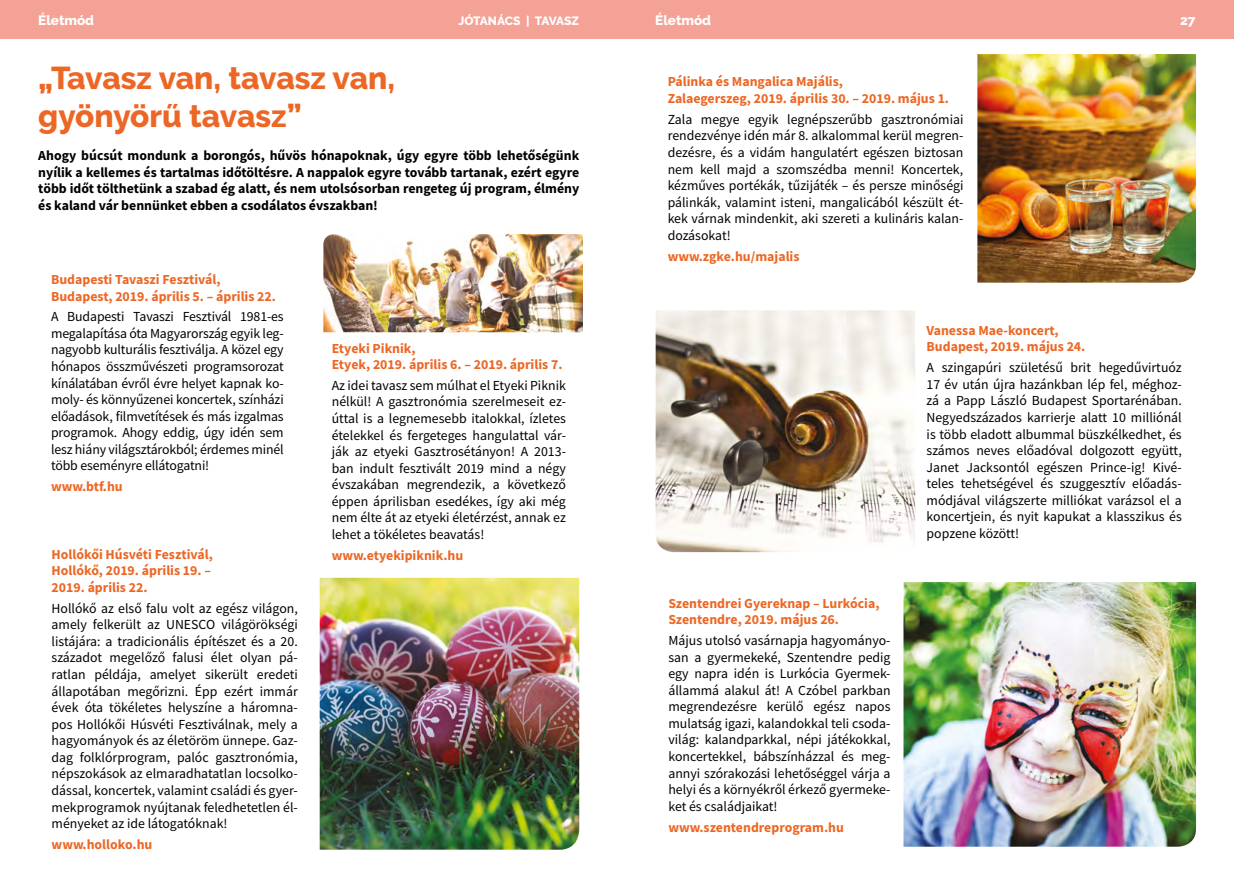
<style>
.page{position:relative;width:1234px;height:885px;background:#fff}
.page>*{position:absolute;margin:0;border:0;box-sizing:border-box;transform-origin:0 0}
.t1{font:800 31.5px/37.8px "Raleway";color:#ec6725}
.t2{font:13.8px/16.5px "Source Sans Pro";color:#000;text-align:justify}
.t3{font:700 13.8px/16.5px "Source Sans Pro";color:#ec6725}
.t4{font:700 13.8px/16.5px "Source Sans Pro";color:#000;text-align:justify}
.t5{font:800 13.5px "Raleway";color:#fff}
.t6{font:800 12px "Raleway";letter-spacing:-.02em;color:#fff}
</style>
<div class="page">
<div style="left:0;top:0;width:617px;height:38px;background:#f4a296"></div>
<div style="left:601px;top:0;width:632px;height:38px;background:#f4a296"></div>
<img style="left:977px;top:54px;width:218px;height:228px">
<img style="left:903px;top:582px;width:292px;height:264px">
<img style="left:655px;top:310px;width:260px;height:242px">
<img style="left:319px;top:577px;width:260px;height:272px">
<img style="left:323px;top:234px;width:260px;height:98px">
<p class="t5" style="left:38px;top:13px;width:57px">Életmód</p>
<p class="t6" style="left:458px;top:14px;width:122px">JÓTANÁCS | TAVASZ</p>
<p class="t5" style="left:655px;top:13px;width:57px">Életmód</p>
<p class="t5" style="left:1179px;top:13px;width:17px">27</p>
<h1 class="t1" style="left:38px;top:59px;width:358px">„Tavasz van, tavasz van, gyönyörű tavasz”</h1>
<p class="t4" style="left:38px;top:147px;width:542px">Ahogy búcsút mondunk a borongós, hűvös hónapoknak, úgy egyre több lehetőségünk nyílik a kellemes és tartalmas időtöltésre. A nappalok egyre tovább tartanak, ezért egyre több időt tölthetünk a szabad ég alatt, és nem utolsósorban rengeteg új program, élmény és kaland vár bennünket ebben a csodálatos évszakban!</p>
<p class="t3" style="left:667px;top:73px;width:283px">Pálinka és Mangalica Majális,<br>Zalaegerszeg, 2019. április 30. – 2019. május 1.</p>
<p class="t2" style="left:667px;top:111px;width:297px">Zala megye egyik legnépszerűbb gasztronómiai rendezvénye idén már 8. alkalommal kerül megren&shy;dezésre, és a vidám hangulatért egészen biztosan nem kell majd a szomszédba menni! Koncertek, kézműves portékák, tűzijáték – és persze minőségi pálinkák, valamint isteni, mangalicából készült ét&shy;kek várnak mindenkit, aki szereti a kulináris kalan&shy;dozásokat!</p>
<p class="t3" style="left:667px;top:247px;width:133px">www.zgke.hu/majalis</p>
<p class="t3" style="left:51px;top:271px;width:226px">Budapesti Tavaszi Fesztivál,<br>Budapest, 2019. április 5. – április 22.</p>
<p class="t2" style="left:51px;top:308px;width:234px">A Budapesti Tavaszi Fesztivál 1981-es megalapítása óta Magyarország egyik leg&shy;nagyobb kulturális fesztiválja. A közel egy hónapos összművészeti programsorozat kínálatában évről évre helyet kapnak ko&shy;moly- és könnyűzenei koncertek, színházi előadások, filmvetítések és más izgalmas programok. Ahogy eddig, úgy idén sem lesz hiány világsztárokból; érdemes minél több eseményre ellátogatni!</p>
<p class="t3" style="left:51px;top:478px;width:73px">www.btf.hu</p>
<p class="t3" style="left:52px;top:545px;width:163px">Hollókői Húsvéti Fesztivál,<br>Hollókő, 2019. április 19. –<br>2019. április 22.</p>
<p class="t2" style="left:52px;top:599px;width:248px">Hollókő az első falu volt az egész világon, amely felkerült az UNESCO világörökségi listájára: a tradicionális építészet és a 20. századot megelőző falusi élet olyan pá&shy;ratlan példája, amelyet sikerült eredeti állapotában megőrizni. Épp ezért immár évek óta tökéletes helyszíne a háromna&shy;pos Hollókői Húsvéti Fesztiválnak, mely a hagyományok és az életöröm ünnepe. Gaz&shy;dag folklórprogram, palóc gasztronómia, népszokások az elmaradhatatlan locsolko&shy;dással, koncertek, valamint családi és gyer&shy;mekprogramok nyújtanak feledhetetlen él&shy;ményeket az ide látogatóknak!</p>
<p class="t3" style="left:52px;top:835px;width:102px">www.holloko.hu</p>
<p class="t3" style="left:332px;top:339px;width:232px">Etyeki Piknik,<br>Etyek, 2019. április 6. – 2019. április 7.</p>
<p class="t2" style="left:332px;top:377px;width:236px">Az idei tavasz sem múlhat el Etyeki Piknik nélkül! A gasztronómia szerelmeseit ez&shy;úttal is a legnemesebb italokkal, ízletes ételekkel és fergeteges hangulattal vár&shy;ják az etyeki Gasztrosétányon! A 2013- ban indult fesztivált 2019 mind a négy évszakában megrendezik, a következő éppen áprilisban esedékes, így aki még nem élte át az etyeki életérzést, annak ez lehet a tökéletes beavatás!</p>
<p class="t3" style="left:332px;top:546px;width:133px">www.etyekipiknik.hu</p>
<p class="t3" style="left:668px;top:594px;width:212px">Szentendrei Gyereknap – Lurkócia,<br>Szentendre, 2019. május 26.</p>
<p class="t2" style="left:668px;top:632px;width:224px">Május utolsó vasárnapja hagyományo&shy;san a gyermekeké, Szentendre pedig egy napra idén is Lurkócia Gyermek&shy;állammá alakul át! A Czóbel parkban megrendezésre kerülő egész napos mulatság igazi, kalandokkal teli csoda&shy;világ: kalandparkkal, népi játékokkal, koncertekkel, bábszínházzal és meg&shy;annyi szórakozási lehetőséggel várja a helyi és a környékről érkező gyermeke&shy;ket és családjaikat!</p>
<p class="t3" style="left:668px;top:818px;width:177px">www.szentendreprogram.hu</p>
<p class="t3" style="left:926px;top:322px;width:160px">Vanessa Mae-koncert,<br>Budapest, 2019. május 24.</p>
<p class="t2" style="left:926px;top:359px;width:257px">A szingapúri születésű brit hegedűvirtuóz 17 év után újra hazánkban lép fel, méghoz&shy;zá a Papp László Budapest Sportarénában.<br>Negyedszázados karrierje alatt 10 milliónál is több eladott albummal büszkélkedhet, és számos neves előadóval dolgozott együtt, Janet Jacksontól egészen Prince-ig! Kivé&shy;teles tehetségével és szuggesztív előadás&shy;módjával világszerte milliókat varázsol el a koncertjein, és nyit kapukat a klasszikus és popzene között!</p>
</div>
